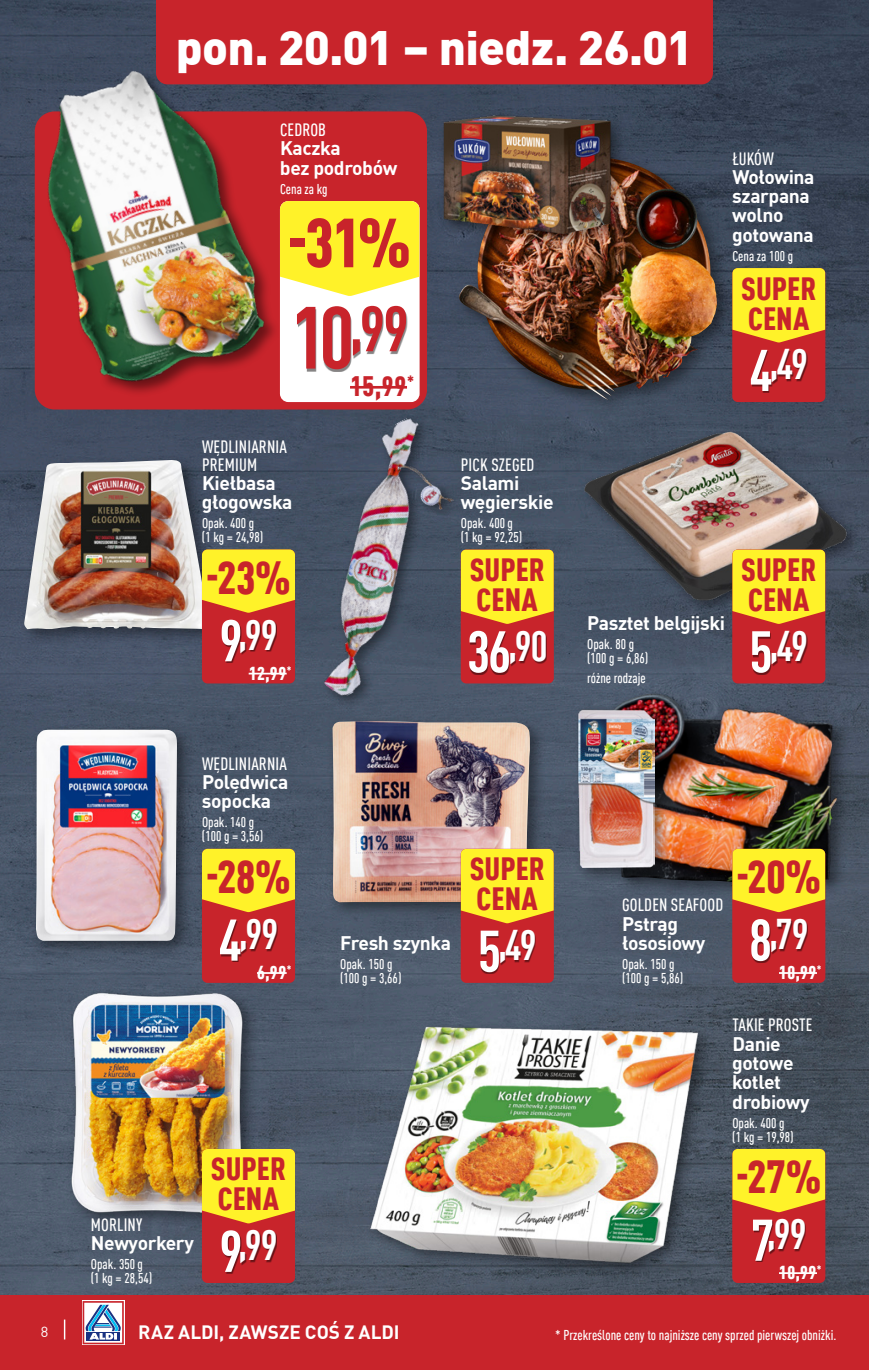
<style>
.page{position:relative;width:869px;height:1370px;background:#fff}
.page>*{position:absolute;margin:0;border:0;box-sizing:border-box;transform-origin:0 0}
.t1{font:700 condensed 86.62px "DIN Pro";color:#c8242b}
.t2{font:900 condensed 68.25px "DIN Pro";color:#c8242b}
.t3{font:700 condensed 57.75px "DIN Pro";color:#fff}
.t4{font:900 47.25px "DIN Pro";letter-spacing:-.01em;color:#fff}
.t5{font:900 condensed 45.5px "DIN Pro";letter-spacing:-.005em;color:#c8242b}
.t6{font:700 condensed 42px "DIN Pro";letter-spacing:-.025em;color:#fff}
.t7{font:900 condensed 31.5px/29.9px "DIN Pro";color:#c8242b}
.t8{font:900 condensed 27.65px "DIN Pro";color:#c8242b}
.t9{font:700 19.25px/19.2px "DIN Pro";letter-spacing:-.02em;color:#fff}
.t10{font:700 18.9px "DIN Pro";letter-spacing:.005em;color:#fff}
.t11{font:900 condensed 18.38px "DIN Pro";letter-spacing:.03em;color:#fff}
.t12{font:500 condensed 17.5px/17.5px "DIN Pro";letter-spacing:.01em;color:#fff}
.t13{font:14.35px "DIN Pro";color:#fff}
.t14{font:500 condensed 14px/14px "DIN Pro";color:#fff}
.s1{font-size:57.75px}
.s2{font-size:40.25px}
</style>
<div class="page">
<img style="left:0;top:0;width:868px;height:1295px">
<div style="left:35px;top:111px;width:392px;height:298px;background:#c8242b;border-radius:20px"></div>
<div style="left:598px;top:688px;width:255px;height:222px;background:#231f20;opacity:.5"></div>
<img style="left:603px;top:693px;width:233px;height:201px">
<div style="left:453px;top:151px;width:280px;height:265px;background:#231f20;opacity:.5"></div>
<img style="left:459px;top:188px;width:252px;height:212px">
<img style="left:0;top:39px;width:294px;height:368px">
<div style="left:572px;top:703px;width:99px;height:181px;background:#231f20;opacity:.5"></div>
<img style="left:577px;top:707px;width:77px;height:160px">
<div style="left:19px;top:454px;width:206px;height:192px;background:#231f20;opacity:.5"></div>
<img style="left:24px;top:460px;width:184px;height:169px">
<div style="left:320px;top:413px;width:146px;height:296px;background:#4b586a"></div>
<img style="left:231px;top:414px;width:285px;height:288px">
<div style="left:578px;top:426px;width:284px;height:191px;background:#231f20;opacity:.5"></div>
<img style="left:576px;top:419px;width:275px;height:194px">
<div style="left:366px;top:1020px;width:347px;height:258px;background:#231f20;opacity:.5"></div>
<img style="left:358px;top:1008px;width:364px;height:264px">
<div style="left:65px;top:987px;width:195px;height:242px;background:#231f20;opacity:.5"></div>
<img style="left:67px;top:990px;width:180px;height:225px">
<div style="left:326px;top:714px;width:221px;height:206px;background:#231f20;opacity:.5"></div>
<img style="left:332px;top:721px;width:198px;height:181px">
<img style="left:425px;top:100px;width:201px;height:152px">
<div style="left:30px;top:723px;width:164px;height:234px;background:#231f20;opacity:.5"></div>
<img style="left:36px;top:729px;width:141px;height:211px">
<div style="left:732px;top:1148px;width:93px;height:134px;background:#c8242b;border-radius:6px"></div>
<svg style="left:732px;top:1148px;width:93px;height:64px;background:#f6da2a"></svg>
<div style="left:753px;top:1220px;width:52px;height:42px;background:#231f20;opacity:.55"></div>
<hr style="left:778px;top:1271px;width:38px;height:2px;background:#fff">
<div style="left:460px;top:848px;width:93px;height:134px;background:#c8242b;border-radius:6px"></div>
<svg style="left:460px;top:848px;width:93px;height:75px;background:#f8df2b"></svg>
<div style="left:481px;top:931px;width:54px;height:42px;background:#231f20;opacity:.55"></div>
<div style="left:732px;top:549px;width:93px;height:134px;background:#c8242b;border-radius:6px"></div>
<svg style="left:732px;top:549px;width:93px;height:75px;background:#f8dd29"></svg>
<div style="left:752px;top:632px;width:55px;height:42px;background:#231f20;opacity:.55"></div>
<div style="left:732px;top:268px;width:93px;height:134px;background:#c8242b;border-radius:6px"></div>
<svg style="left:732px;top:268px;width:93px;height:74px;background:#f9e029"></svg>
<div style="left:751px;top:351px;width:56px;height:41px;background:#231f20;opacity:.55"></div>
<div style="left:460px;top:549px;width:93px;height:134px;background:#c8242b;border-radius:6px"></div>
<svg style="left:460px;top:549px;width:93px;height:75px;background:#f7dd29"></svg>
<div style="left:470px;top:632px;width:76px;height:42px;background:#231f20;opacity:.55"></div>
<div style="left:202px;top:1148px;width:93px;height:134px;background:#c8242b;border-radius:6px"></div>
<svg style="left:202px;top:1148px;width:93px;height:75px;background:#f8df2a"></svg>
<div style="left:222px;top:1231px;width:55px;height:42px;background:#231f20;opacity:.55"></div>
<div style="left:202px;top:848px;width:93px;height:134px;background:#c8242b;border-radius:6px"></div>
<svg style="left:202px;top:848px;width:93px;height:64px;background:#f7db2a"></svg>
<div style="left:221px;top:920px;width:57px;height:42px;background:#231f20;opacity:.55"></div>
<svg style="left:257px;top:972px;width:29px;height:1px"></svg>
<div style="left:280px;top:201px;width:139px;height:201px;background:#fff;border-radius:8px"></div>
<svg style="left:280px;top:201px;width:139px;height:95px;background:#fef23e"></svg>
<div style="left:298px;top:308px;width:109px;height:64px;background:#231f20;opacity:.55"></div>
<hr style="left:350px;top:386px;width:57px;height:2px;background:#c8242b">
<div style="left:202px;top:549px;width:93px;height:134px;background:#c8242b;border-radius:6px"></div>
<svg style="left:202px;top:549px;width:93px;height:63px;background:#f8dd29"></svg>
<div style="left:222px;top:621px;width:55px;height:41px;background:#231f20;opacity:.55"></div>
<hr style="left:248px;top:672px;width:38px;height:2px;background:#fff">
<div style="left:732px;top:848px;width:93px;height:134px;background:#c8242b;border-radius:6px"></div>
<svg style="left:732px;top:848px;width:93px;height:64px;background:#f6da29"></svg>
<div style="left:751px;top:920px;width:56px;height:42px;background:#231f20;opacity:.55"></div>
<hr style="left:778px;top:972px;width:38px;height:1px;background:#fff">
<div style="left:156px;top:0;width:556px;height:84px;background:#c8242b"></div>
<div style="left:0;top:1295px;width:868px;height:74px;background:#c8242b"></div>
<svg style="left:82px;top:1300px;width:42px;height:44px"></svg>
<svg style="left:83px;top:1300px;width:41px;height:43px;background:#a8adc6"></svg>
<hr style="left:868px;top:1295px;width:1px;height:74px;background:#c8242b">
<svg style="left:64px;top:1319px;width:1px;height:20px"></svg>
<h3 class="t4" style="left:176px;top:10px;width:518px">pon. 20.01 – niedz. 26.01</h3>
<p class="t12" style="left:280px;top:120px;width:48px">CEDROB</p>
<h3 class="t9" style="left:280px;top:137px;width:119px">Kaczka<br>bez podrobów</h3>
<p class="t14" style="left:280px;top:181px;width:49px">Cena za kg</p>
<h2 class="t2" style="left:288px;top:191px;width:125px">-31%</h2>
<h1 class="t1" style="left:291px;top:274px;width:119px">10<sup>,</sup><sup>99</sup></h1>
<p class="t12" style="left:202px;top:437px;width:86px">WĘDLINIARNIA<br>PREMIUM</p>
<h3 class="t9" style="left:202px;top:472px;width:92px">Kiełbasa głogowska</h3>
<p class="t14" style="left:202px;top:515px;width:63px">Opak. 400 g (1 kg = 24,98)</p>
<h3 class="t5" style="left:206px;top:543px;width:87px">-23%</h3>
<h3 class="t6" style="left:219px;top:604px;width:60px"><span class="s1">9</span><span class="s2">,</span>99</h3>
<h3 class="t11" style="left:248px;top:659px;width:44px">12,99<sup>*</sup></h3>
<h3 class="t8" style="left:350px;top:365px;width:65px">15,99<sup>*</sup></h3>
<p class="t12" style="left:460px;top:454px;width:75px">PICK SZEGED</p>
<h3 class="t9" style="left:460px;top:472px;width:94px">Salami węgierskie</h3>
<p class="t14" style="left:460px;top:515px;width:63px">Opak. 400 g (1 kg = 92,25)</p>
<h3 class="t7" style="left:469px;top:552px;width:77px">SUPER<br>CENA</h3>
<h3 class="t3" style="left:466px;top:609px;width:82px">36<sup>,</sup><sup>90</sup></h3>
<p class="t12" style="left:732px;top:148px;width:43px">ŁUKÓW</p>
<h3 class="t9" style="left:732px;top:166px;width:84px">Wołowina szarpana wolno gotowana</h3>
<p class="t14" style="left:732px;top:248px;width:62px">Cena za 100 g</p>
<h3 class="t7" style="left:741px;top:271px;width:77px">SUPER<br>CENA</h3>
<h3 class="t6" style="left:749px;top:333px;width:60px"><span class="s1">4</span><span class="s2">,</span>49</h3>
<h3 class="t9" style="left:587px;top:612px;width:139px">Pasztet belgijski</h3>
<p class="t14" style="left:587px;top:636px;width:63px">Opak. 80 g (100 g = 6,86)</p>
<p class="t14" style="left:587px;top:670px;width:60px">różne rodzaje</p>
<h3 class="t7" style="left:741px;top:552px;width:77px">SUPER<br>CENA</h3>
<h3 class="t6" style="left:749px;top:615px;width:60px"><span class="s1">5</span><span class="s2">,</span>49</h3>
<p class="t12" style="left:202px;top:753px;width:86px">WĘDLINIARNIA</p>
<h3 class="t9" style="left:202px;top:771px;width:88px">Polędwica sopocka</h3>
<p class="t14" style="left:202px;top:814px;width:63px">Opak. 140 g (100 g = 3,56)</p>
<h3 class="t5" style="left:206px;top:842px;width:87px">-28%</h3>
<h3 class="t6" style="left:218px;top:903px;width:61px"><span class="s1">4</span><span class="s2">,</span>99</h3>
<h3 class="t11" style="left:257px;top:958px;width:36px">6,99<sup>*</sup></h3>
<h3 class="t9" style="left:340px;top:932px;width:112px">Fresh szynka</h3>
<p class="t14" style="left:340px;top:955px;width:63px">Opak. 150 g (100 g = 3,66)</p>
<h3 class="t7" style="left:469px;top:851px;width:77px">SUPER<br>CENA</h3>
<h3 class="t6" style="left:477px;top:914px;width:60px"><span class="s1">5</span><span class="s2">,</span>49</h3>
<p class="t12" style="left:91px;top:1214px;width:53px">MORLINY</p>
<h3 class="t9" style="left:91px;top:1231px;width:105px">Newyorkery</h3>
<p class="t14" style="left:91px;top:1255px;width:63px">Opak. 350 g (1 kg = 28,54)</p>
<h3 class="t7" style="left:211px;top:1151px;width:77px">SUPER<br>CENA</h3>
<h3 class="t6" style="left:219px;top:1214px;width:60px"><span class="s1">9</span><span class="s2">,</span>99</h3>
<p class="t12" style="left:622px;top:895px;width:102px">GOLDEN SEAFOOD</p>
<h3 class="t9" style="left:621px;top:912px;width:85px">Pstrąg łososiowy</h3>
<p class="t14" style="left:621px;top:955px;width:63px">Opak. 150 g (100 g = 5,86)</p>
<h3 class="t5" style="left:735px;top:842px;width:87px">-20%</h3>
<h3 class="t6" style="left:748px;top:903px;width:61px"><span class="s1">8</span><span class="s2">,</span>79</h3>
<h3 class="t11" style="left:778px;top:958px;width:44px">10,99<sup>*</sup></h3>
<p class="t12" style="left:732px;top:1015px;width:81px">TAKIE PROSTE</p>
<h3 class="t9" style="left:732px;top:1032px;width:79px">Danie gotowe kotlet drobiowy</h3>
<p class="t14" style="left:732px;top:1114px;width:63px">Opak. 400 g (1 kg = 19,98)</p>
<h3 class="t5" style="left:735px;top:1142px;width:87px">-27%</h3>
<h3 class="t6" style="left:750px;top:1203px;width:57px"><span class="s1">7</span><span class="s2">,</span>99</h3>
<h3 class="t11" style="left:778px;top:1258px;width:44px">10,99<sup>*</sup></h3>
<p class="t13" style="left:41px;top:1320px;width:9px">8</p>
<h3 class="t10" style="left:138px;top:1317px;width:263px">RAZ ALDI, ZAWSZE COŚ Z ALDI</h3>
<p class="t14" style="left:555px;top:1326px;width:282px">* Przekreślone ceny to najniższe ceny sprzed pierwszej obniżki.</p>
<p class="t13" style="left:41px;top:1320px;width:9px">4</p>
</div>
